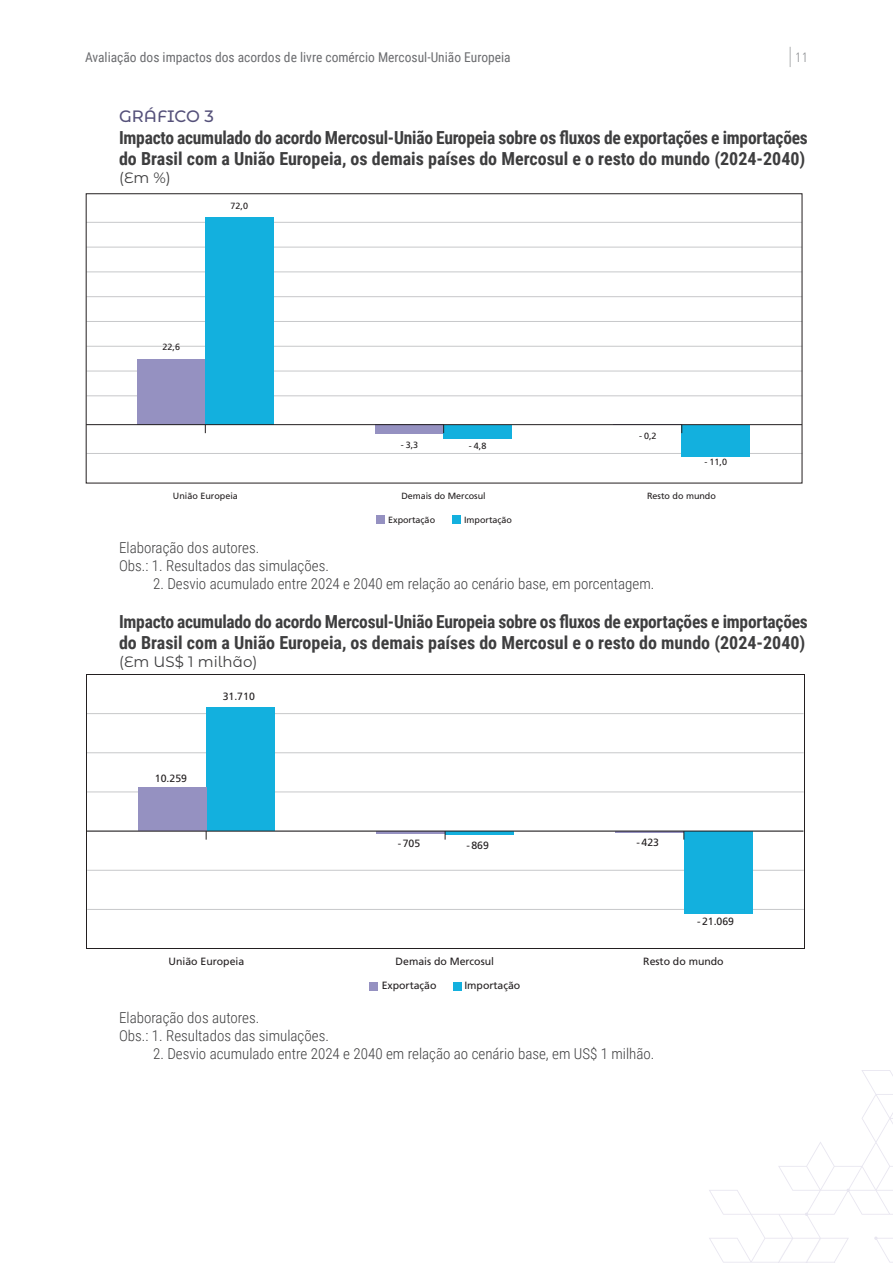
<style>
.page{position:relative;width:893px;height:1263px;background:#fff}
.page>*{position:absolute;margin:0;border:0;box-sizing:border-box;transform-origin:0 0}
.titulo_2_grafico{font:700 18px/21.6px "Roboto Condensed";letter-spacing:-.015em;color:#3e3e3f}
.titulo_1_grafico{font:500 16.5px "Montserrat Alternates";color:#55517a}
.elaboracao_grafico{font:300 15px "Roboto Condensed";color:#3e3e3f}
.fonte_grafico_meio{font:300 15px "Roboto Condensed";color:#3e3e3f}
.fonte_grafico{font:300 15px "Roboto Condensed";color:#3e3e3f}
.titulo_3_grafico{font:15px "Montserrat Alternates";letter-spacing:.005em;color:#3e3e3f}
.t1{font:13.5px "Roboto Condensed";color:#6c6d70}
.t2{font:300 condensed 13.5px "Frutiger LT Pro";color:#939598}
.t3{font:10.5px "Frutiger LT Pro";color:#231f20}
.t4{font:9px "Frutiger LT Pro";color:#231f20}
.s1{font-size:20.25px}
</style>
<div class="page">
<svg style="left:709px;top:1070px;width:184px;height:193px"></svg>
<hr style="left:87px;top:453px;width:715px;height:1px;background:#c7c8ca">
<hr style="left:86px;top:222px;width:716px;height:1px;background:#c7c8ca">
<hr style="left:86px;top:247px;width:716px;height:1px;background:#c7c8ca">
<hr style="left:86px;top:271px;width:716px;height:1px;background:#c7c8ca">
<hr style="left:86px;top:296px;width:716px;height:1px;background:#c7c8ca">
<hr style="left:86px;top:321px;width:716px;height:1px;background:#c7c8ca">
<hr style="left:86px;top:346px;width:716px;height:1px;background:#c7c8ca">
<hr style="left:86px;top:371px;width:716px;height:1px;background:#c7c8ca">
<hr style="left:87px;top:395px;width:715px;height:1px;background:#c7c8ca">
<div style="left:137px;top:360px;width:68px;height:65px;background:#9591c1"></div>
<div style="left:375px;top:425px;width:69px;height:9px;background:#9591c1"></div>
<hr style="left:614px;top:425px;width:68px;height:1px;background:#9591c1">
<div style="left:205px;top:217px;width:68px;height:208px;background:#13b0de"></div>
<div style="left:444px;top:425px;width:68px;height:13px;background:#13b0de"></div>
<div style="left:682px;top:425px;width:68px;height:31px;background:#13b0de"></div>
<hr style="left:86px;top:424px;width:716px;height:1px;background:#231f20">
<div style="left:376px;top:516px;width:9px;height:8px;background:#9591c1"></div>
<div style="left:452px;top:516px;width:9px;height:8px;background:#13b0de"></div>
<hr style="left:87px;top:713px;width:716px;height:1px;background:#c7c8ca">
<hr style="left:87px;top:752px;width:717px;height:1px;background:#c7c8ca">
<hr style="left:87px;top:791px;width:717px;height:1px;background:#c7c8ca">
<hr style="left:87px;top:831px;width:717px;height:1px;background:#c7c8ca">
<hr style="left:87px;top:870px;width:717px;height:1px;background:#c7c8ca">
<hr style="left:87px;top:909px;width:717px;height:1px;background:#c7c8ca">
<hr style="left:87px;top:948px;width:716px;height:1px;background:#231f20">
<hr style="left:87px;top:674px;width:716px;height:1px;background:#231f20">
<div style="left:206px;top:707px;width:68px;height:124px;background:#13b0de"></div>
<div style="left:138px;top:787px;width:69px;height:44px;background:#9591c1"></div>
<hr style="left:445px;top:831px;width:68px;height:3px;background:#13b0de">
<hr style="left:376px;top:831px;width:69px;height:2px;background:#9591c1">
<div style="left:684px;top:831px;width:68px;height:82px;background:#13b0de"></div>
<hr style="left:87px;top:831px;width:716px;height:1px;background:#231f20">
<div style="left:370px;top:982px;width:8px;height:8px;background:#9591c1"></div>
<div style="left:453px;top:982px;width:8px;height:8px;background:#13b0de"></div>
<hr style="left:86px;top:674px;width:1px;height:275px;background:#231f20">
<hr style="left:804px;top:674px;width:1px;height:275px;background:#231f20">
<p class="t1" style="left:85px;top:48px;width:427px">Avaliação dos impactos dos acordos de livre comércio Mercosul-União Europeia</p>
<p class="t2" style="left:789px;top:50px;width:21px"><span class="s1">|</span> 11</p>
<p class="titulo_1_grafico" style="left:119px;top:105px;width:96px">GRÁFICO 3</p>
<p class="titulo_2_grafico" style="left:119px;top:126px;width:690px">Impacto acumulado do acordo Mercosul-União Europeia sobre os fluxos de exportações e importações do Brasil com a União Europeia, os demais países do Mercosul e o resto do mundo (2024-2040)</p>
<p class="titulo_3_grafico" style="left:119px;top:168px;width:53px">(Em %)</p>
<p class="t4" style="left:231px;top:201px;width:19px">72,0</p>
<p class="t4" style="left:163px;top:341px;width:19px">22,6</p>
<p class="t4" style="left:401px;top:439px;width:19px">- 3,3</p>
<p class="t4" style="left:469px;top:441px;width:19px">- 4,8</p>
<p class="t4" style="left:639px;top:431px;width:19px">- 0,2</p>
<p class="t4" style="left:705px;top:457px;width:24px">- 11,0</p>
<p class="t4" style="left:173px;top:490px;width:66px">União Europeia</p>
<p class="t4" style="left:401px;top:490px;width:86px">Demais do Mercosul</p>
<p class="t4" style="left:647px;top:490px;width:70px">Resto do mundo</p>
<p class="t4" style="left:388px;top:514px;width:48px">Exportação</p>
<p class="t4" style="left:464px;top:514px;width:49px">Importação</p>
<p class="fonte_grafico" style="left:119px;top:537px;width:142px">Elaboração dos autores.</p>
<p class="fonte_grafico_meio" style="left:119px;top:555px;width:211px">Obs.: 1. Resultados das simulações.</p>
<p class="elaboracao_grafico" style="left:153px;top:573px;width:503px">2. Desvio acumulado entre 2024 e 2040 em relação ao cenário base, em porcentagem.</p>
<p class="titulo_2_grafico" style="left:119px;top:610px;width:690px">Impacto acumulado do acordo Mercosul-União Europeia sobre os fluxos de exportações e importações do Brasil com a União Europeia, os demais países do Mercosul e o resto do mundo (2024-2040)</p>
<p class="titulo_3_grafico" style="left:119px;top:651px;width:140px">(Em US$ 1 milhão)</p>
<p class="t3" style="left:155px;top:772px;width:34px">10.259</p>
<p class="t3" style="left:223px;top:690px;width:34px">31.710</p>
<p class="t3" style="left:398px;top:837px;width:24px">- 705</p>
<p class="t3" style="left:637px;top:836px;width:24px">- 423</p>
<p class="t3" style="left:466px;top:839px;width:24px">- 869</p>
<p class="t3" style="left:697px;top:915px;width:39px">- 21.069</p>
<p class="t3" style="left:168px;top:955px;width:77px">União Europeia</p>
<p class="t3" style="left:396px;top:955px;width:100px">Demais do Mercosul</p>
<p class="t3" style="left:643px;top:955px;width:82px">Resto do mundo</p>
<p class="t3" style="left:382px;top:979px;width:56px">Exportação</p>
<p class="t3" style="left:464px;top:979px;width:58px">Importação</p>
<p class="fonte_grafico" style="left:119px;top:1007px;width:142px">Elaboração dos autores.</p>
<p class="fonte_grafico_meio" style="left:119px;top:1025px;width:211px">Obs.: 1. Resultados das simulações.</p>
<p class="elaboracao_grafico" style="left:153px;top:1043px;width:503px">2. Desvio acumulado entre 2024 e 2040 em relação ao cenário base, em US$ 1 milhão.</p>
</div>
